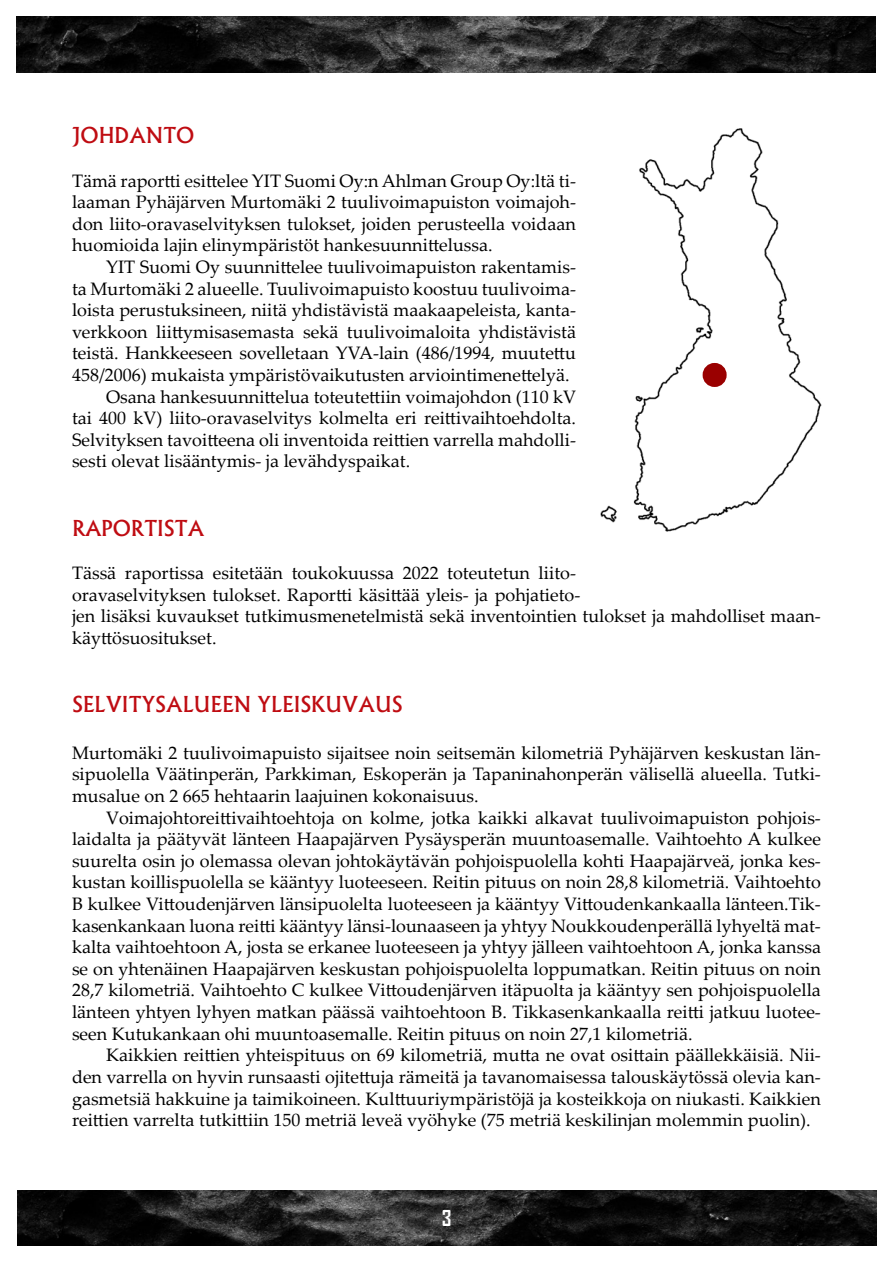
<style>
.page{position:relative;width:893px;height:1263px;background:#fff}
.page>*{position:absolute;margin:0;border:0;box-sizing:border-box;transform-origin:0 0}
.Perusotsikko{font:500 21px "Albertus";color:#bf0c12}
.t1{font:700 21px "Agency FB";color:#fff}
.Leipäteksti{font:18px/21.6px "Palatino Linotype";color:#000;text-align:justify}
.Perusteksti{font:18px/21.6px "Palatino Linotype";color:#000;text-align:justify}
</style>
<div class="page">
<img style="left:17px;top:17px;width:859px;height:55px">
<img style="left:17px;top:1191px;width:859px;height:55px">
<img style="left:600px;top:128px;width:222px;height:404px">
<div style="left:703px;top:363px;width:24px;height:24px;border:12px solid #9a0000;border-radius:50%"></div>
<p class="Perusotsikko" style="left:72px;top:123px;width:124px">JOHDANTO</p>
<p class="Perusteksti" style="left:72px;top:169px;width:505px">Tämä raportti esittelee YIT Suomi Oy:n Ahlman Group Oy:ltä ti&shy;laaman Pyhäjärven Murtomäki 2 tuulivoimapuiston voimajoh&shy;don liito-oravaselvityksen tulokset, joiden perusteella voidaan huomioida lajin elinympäristöt hankesuunnittelussa.</p>
<p class="Leipäteksti" style="left:72px;top:255px;width:505px;text-indent:34px">YIT Suomi Oy suunnittelee tuulivoimapuiston rakentamis&shy;ta Murtomäki 2 alueelle. Tuulivoimapuisto koostuu tuulivoima&shy;loista perustuksineen, niitä yhdistävistä maakaapeleista, kanta&shy;verkkoon liittymisasemasta sekä tuulivoimaloita yhdistävistä teistä. Hankkeeseen sovelletaan YVA-lain (486/1994, muutettu 458/2006) mukaista ympäristövaikutusten arviointimenettelyä.</p>
<p class="Leipäteksti" style="left:72px;top:385px;width:505px;text-indent:34px">Osana hankesuunnittelua toteutettiin voimajohdon (110 kV tai 400 kV) liito-oravaselvitys kolmelta eri reittivaihtoehdolta.<br>Selvityksen tavoitteena oli inventoida reittien varrella mahdolli&shy;sesti olevat lisääntymis- ja levähdyspaikat.</p>
<p class="Perusotsikko" style="left:72px;top:515px;width:134px">RAPORTISTA</p>
<p class="Perusteksti" style="left:72px;top:561px;width:750px;text-align:left">Tässä raportissa esitetään toukokuussa 2022 toteutetun liito-<br>oravaselvityksen tulokset. Raportti käsittää yleis- ja pohjatieto-<br>jen lisäksi kuvaukset tutkimusmenetelmistä sekä inventointien tulokset ja mahdolliset maan&shy;käyttösuositukset.</p>
<p class="Perusotsikko" style="left:72px;top:691px;width:332px">SELVITYSALUEEN YLEISKUVAUS</p>
<p class="Perusteksti" style="left:72px;top:741px;width:750px">Murtomäki 2 tuulivoimapuisto sijaitsee noin seitsemän kilometriä Pyhäjärven keskustan län&shy;sipuolella Väätinperän, Parkkiman, Eskoperän ja Tapaninahonperän välisellä alueella. Tutki&shy;musalue on 2 665 hehtaarin laajuinen kokonaisuus.</p>
<p class="Leipäteksti" style="left:72px;top:806px;width:750px;text-indent:34px">Voimajohtoreittivaihtoehtoja on kolme, jotka kaikki alkavat tuulivoimapuiston pohjois&shy;laidalta ja päätyvät länteen Haapajärven Pysäysperän muuntoasemalle. Vaihtoehto A kulkee suurelta osin jo olemassa olevan johtokäytävän pohjoispuolella kohti Haapajärveä, jonka kes&shy;kustan koillispuolella se kääntyy luoteeseen. Reitin pituus on noin 28,8 kilometriä. Vaihtoehto B kulkee Vittoudenjärven länsipuolelta luoteeseen ja kääntyy Vittoudenkankaalla länteen.Tik&shy;kasenkankaan luona reitti kääntyy länsi-lounaaseen ja yhtyy Noukkoudenperällä lyhyeltä mat&shy;kalta vaihtoehtoon A, josta se erkanee luoteeseen ja yhtyy jälleen vaihtoehtoon A, jonka kanssa se on yhtenäinen Haapajärven keskustan pohjoispuolelta loppumatkan. Reitin pituus on noin 28,7 kilometriä. Vaihtoehto C kulkee Vittoudenjärven itäpuolta ja kääntyy sen pohjoispuolella länteen yhtyen lyhyen matkan päässä vaihtoehtoon B. Tikkasenkankaalla reitti jatkuu luotee&shy;seen Kutukankaan ohi muuntoasemalle. Reitin pituus on noin 27,1 kilometriä.</p>
<p class="Leipäteksti" style="left:72px;top:1044px;width:750px;text-indent:34px">Kaikkien reittien yhteispituus on 69 kilometriä, mutta ne ovat osittain päällekkäisiä. Nii&shy;den varrella on hyvin runsaasti ojitettuja rämeitä ja tavanomaisessa talouskäytössä olevia kan&shy;gasmetsiä hakkuine ja taimikoineen. Kulttuuriympäristöjä ja kosteikkoja on niukasti. Kaikkien reittien varrelta tutkittiin 150 metriä leveä vyöhyke (75 metriä keskilinjan molemmin puolin).</p>
<p class="t1" style="left:442px;top:1205px;width:11px">3</p>
</div>
